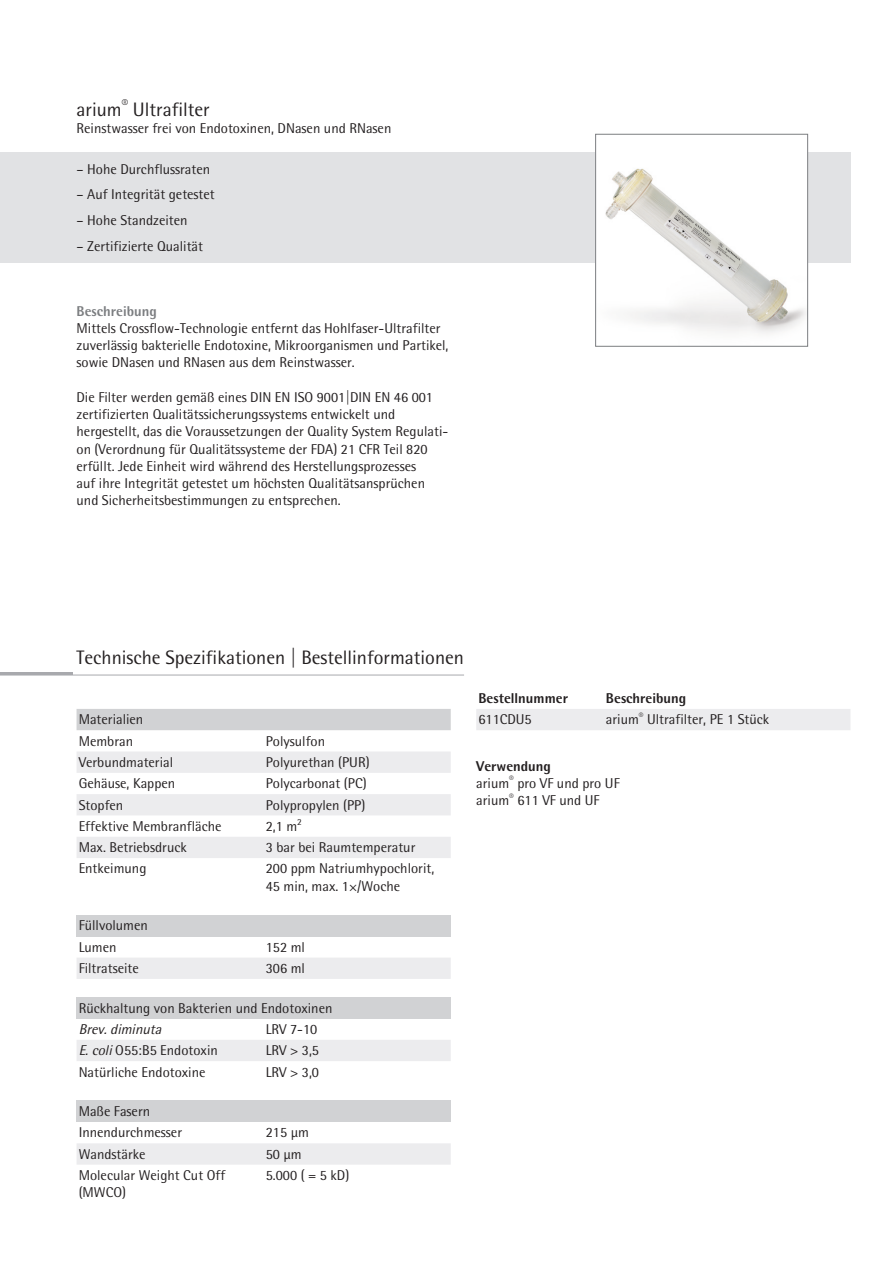
<style>
.page{position:relative;width:893px;height:1263px;background:#fff}
.page>*{position:absolute;margin:0;border:0;box-sizing:border-box;transform-origin:0 0}
.t1{font:19.5px "Sartorius Rotis Sans 2013";color:#231f20}
.t2{font:14.25px/17.2px "Sartorius Rotis Sans 2013";color:#231f20}
.t3{font:800 14.25px "Sartorius Rotis Sans 2013";color:#231f20}
.t4{font:italic 14.25px "Sartorius Rotis Sans 2013";color:#231f20}
.t5{font:800 14.25px "Sartorius Rotis Sans 2013";color:#7c7e81}
.s1{font-style:italic}
.s2{font-weight:800}
</style>
<div class="page">
<div style="left:0;top:153px;width:850px;height:110px;background:#e1e2e4"></div>
<img style="left:597px;top:153px;width:209px;height:181px">
<div style="left:595px;top:134px;width:213px;height:213px;border:1px solid #7c7e81"></div>
<hr style="left:0;top:675px;width:464px;height:1px;background:#a8a9ad">
<hr style="left:0;top:672px;width:72px;height:3px;background:#a8a9ad">
<div style="left:77px;top:709px;width:374px;height:21px;background:#d1d2d4"></div>
<svg style="left:77px;top:752px;width:374px;height:106px"></svg>
<div style="left:77px;top:915px;width:374px;height:21px;background:#d1d2d4"></div>
<div style="left:77px;top:958px;width:374px;height:21px;background:#ececee"></div>
<div style="left:77px;top:997px;width:374px;height:21px;background:#d1d2d4"></div>
<div style="left:77px;top:1040px;width:374px;height:21px;background:#ececee"></div>
<div style="left:77px;top:1101px;width:374px;height:21px;background:#d1d2d4"></div>
<div style="left:77px;top:1143px;width:374px;height:22px;background:#ececee"></div>
<div style="left:476px;top:709px;width:374px;height:21px;background:#ececee"></div>
<hr style="left:892px;top:153px;width:1px;height:127px;background:#e1e2e4">
<h1 class="t1" style="left:77px;top:97px;width:135px">arium<sup>®</sup> Ultrafilter</h1>
<p class="t2" style="left:77px;top:119px;width:316px">Reinstwasser frei von Endotoxinen, DNasen und RNasen</p>
<p class="t2" style="left:77px;top:160px;width:135px">– Hohe Durchflussraten</p>
<p class="t2" style="left:77px;top:186px;width:140px">– Auf Integrität getestet</p>
<p class="t2" style="left:77px;top:211px;width:113px">– Hohe Standzeiten</p>
<p class="t2" style="left:77px;top:237px;width:128px">– Zertifizierte Qualität</p>
<p class="t5" style="left:77px;top:302px;width:82px">Beschreibung</p>
<p class="t2" style="left:77px;top:319px;width:373px">Mittels Crossflow-Technologie entfernt das Hohlfaser-Ultrafilter zuverlässig bakterielle Endotoxine, Mikroorganismen und Partikel, sowie DNasen und RNasen aus dem Reinstwasser.</p>
<p class="t2" style="left:77px;top:388px;width:373px">Die Filter werden gemäß eines DIN EN ISO 9001|DIN EN 46 001 zertifizierten Qualitätssicherungssystems entwickelt und hergestellt, das die Voraussetzungen der Quality System Regulati&shy;on (Verordnung für Qualitätssysteme der FDA) 21 CFR Teil 820 erfüllt. Jede Einheit wird während des Herstellungsprozesses<br>auf ihre Integrität getestet um höchsten Qualitätsansprüchen und Sicherheitsbestimmungen zu entsprechen.</p>
<h1 class="t1" style="left:77px;top:646px;width:389px">Technische Spezifikationen | Bestellinformationen</h1>
<p class="t2" style="left:79px;top:709px;width:66px;line-height:21.3px">Materialien<br>Membran</p>
<p class="t2" style="left:266px;top:732px;width:61px">Polysulfon</p>
<p class="t2" style="left:79px;top:753px;width:96px">Verbundmaterial</p>
<p class="t2" style="left:266px;top:753px;width:105px">Polyurethan (PUR)</p>
<p class="t2" style="left:79px;top:775px;width:98px">Gehäuse, Kappen</p>
<p class="t2" style="left:266px;top:775px;width:102px">Polycarbonat (PC)</p>
<p class="t2" style="left:79px;top:796px;width:46px">Stopfen</p>
<p class="t2" style="left:266px;top:796px;width:101px">Polypropylen (PP)</p>
<p class="t2" style="left:79px;top:817px;width:144px">Effektive Membranfläche</p>
<p class="t2" style="left:266px;top:817px;width:38px">2,1 m<sup>2</sup></p>
<p class="t2" style="left:79px;top:838px;width:110px">Max. Betriebsdruck</p>
<p class="t2" style="left:266px;top:838px;width:151px">3 bar bei Raumtemperatur</p>
<p class="t2" style="left:79px;top:860px;width:69px">Entkeimung</p>
<p class="t2" style="left:266px;top:860px;width:170px">200 ppm Natriumhypochlorit,<br>45 min, max. 1 /Woche</p>
<p class="t2" style="left:79px;top:915px;width:71px;line-height:21.3px">Füllvolumen<br>Lumen</p>
<p class="t2" style="left:266px;top:938px;width:41px">152 ml</p>
<p class="t2" style="left:79px;top:959px;width:62px">Filtratseite</p>
<p class="t2" style="left:266px;top:959px;width:41px">306 ml</p>
<p class="t2" style="left:79px;top:999px;width:255px">Rückhaltung von Bakterien und Endotoxinen</p>
<p class="t4" style="left:79px;top:1021px;width:88px">Brev.diminuta</p>
<p class="t2" style="left:266px;top:1020px;width:53px">LRV 7-10</p>
<p class="t2" style="left:79px;top:1041px;width:141px"><span class="s1">E.coli</span>O55:B5 Endotoxin</p>
<p class="t2" style="left:266px;top:1041px;width:55px">LRV &gt; 3,5</p>
<p class="t2" style="left:79px;top:1063px;width:128px">Natürliche Endotoxine</p>
<p class="t2" style="left:266px;top:1063px;width:55px">LRV &gt; 3,0</p>
<p class="t2" style="left:79px;top:1100px;width:105px;line-height:21.3px">Maße Fasern<br>Innendurchmesser</p>
<p class="t2" style="left:266px;top:1124px;width:45px">215 μm</p>
<p class="t2" style="left:79px;top:1145px;width:68px">Wandstärke</p>
<p class="t2" style="left:266px;top:1145px;width:38px">50 μm</p>
<p class="t2" style="left:79px;top:1166px;width:148px">Molecular Weight Cut Off (MWCO)</p>
<p class="t2" style="left:266px;top:1166px;width:85px">5.000 ( = 5 kD)</p>
<p class="t3" style="left:478px;top:689px;width:91px">Bestellnummer</p>
<p class="t3" style="left:606px;top:689px;width:82px">Beschreibung</p>
<p class="t2" style="left:478px;top:711px;width:55px">611CDU5</p>
<p class="t2" style="left:606px;top:711px;width:165px">arium<sup>®</sup> Ultrafilter, PE 1 Stück</p>
<p class="t2" style="left:476px;top:757px;width:145px"><span class="s2">Verwendung<br></span>arium<sup>®</sup> pro VF und pro UF arium<sup>®</sup> 611 VF und UF</p>
</div>
